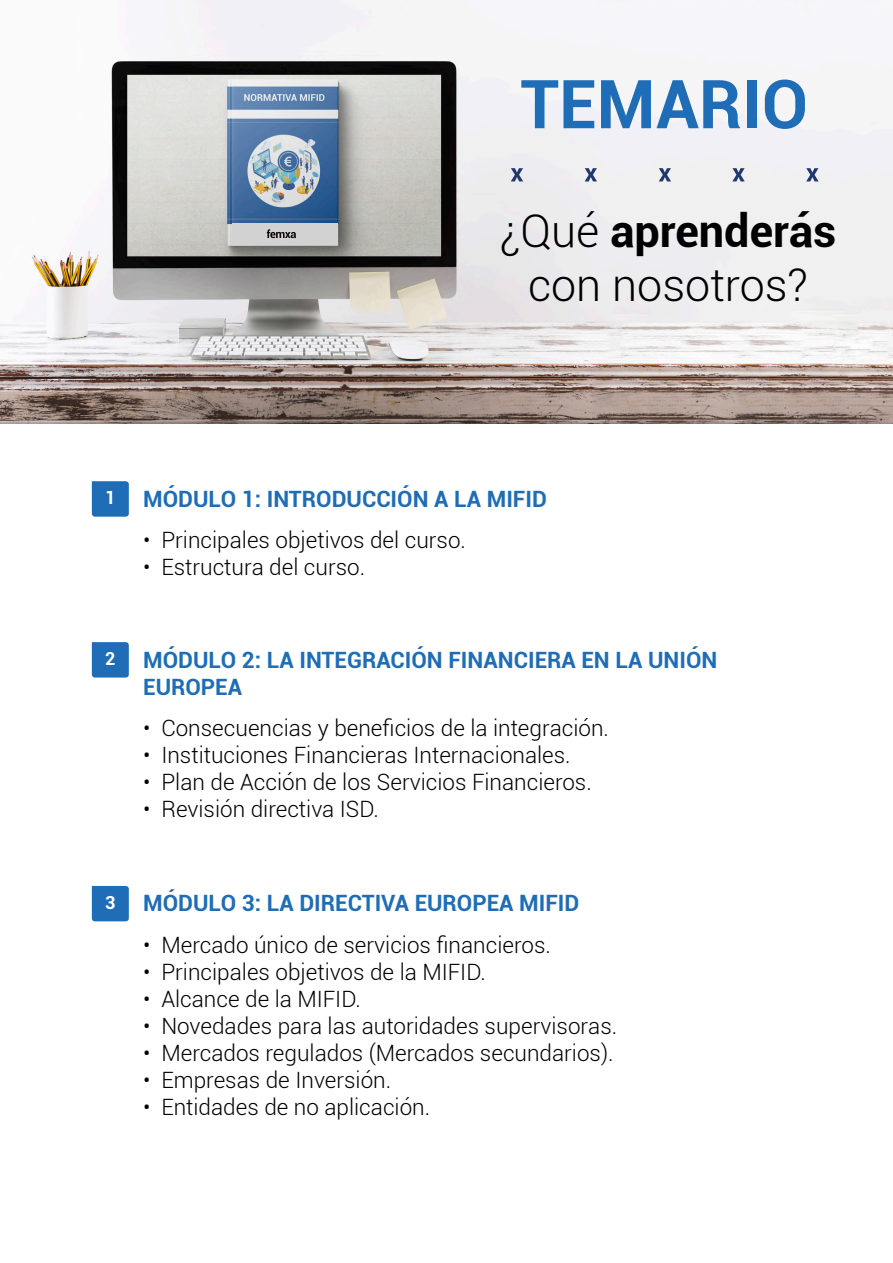
<style>
.page{position:relative;width:893px;height:1263px;background:#fff}
.page>*{position:absolute;margin:0;border:0;box-sizing:border-box;transform-origin:0 0}
.t1{font:700 67.5px "Roboto";color:#1e6db6}
.t2{font:700 45px "Roboto";color:#000}
.t3{font:300 45px "Roboto";color:#000}
.t4{font:300 22.5px "Roboto";color:#000}
.t5{font:700 22.5px/27px "Roboto";color:#1e6db6}
.t6{font:700 18px "Roboto";color:#fff}
.s1{font-weight:300}
</style>
<div class="page">
<svg style="left:92px;top:481px;width:37px;height:36px"></svg>
<svg style="left:92px;top:642px;width:37px;height:35px"></svg>
<svg style="left:92px;top:886px;width:37px;height:35px"></svg>
<img style="left:0;top:0;width:893px;height:423px">
<svg style="left:511px;top:168px;width:12px;height:13px"></svg>
<svg style="left:585px;top:168px;width:12px;height:13px"></svg>
<svg style="left:659px;top:168px;width:12px;height:13px"></svg>
<svg style="left:732px;top:168px;width:13px;height:13px"></svg>
<svg style="left:806px;top:168px;width:13px;height:13px"></svg>
<div style="left:232px;top:223px;width:106px;height:22px;background:#d2d2d2"></div>
<svg style="left:267px;top:229px;width:29px;height:9px"></svg>
<p class="t1" style="left:520px;top:57px;width:289px">TEMARIO</p>
<p class="t2" style="left:500px;top:200px;width:338px"><span class="s1">¿Qué</span> aprenderás</p>
<p class="t3" style="left:528px;top:254px;width:282px">con nosotros?</p>
<p class="t6" style="left:105px;top:485px;width:12px">1</p>
<p class="t5" style="left:143px;top:484px;width:405px">MÓDULO 1: INTRODUCCIÓN A LA MIFID</p>
<p class="t4" style="left:143px;top:525px;width:324px">• Principales objetivos del curso.</p>
<p class="t4" style="left:143px;top:552px;width:223px">• Estructura del curso.</p>
<p class="t6" style="left:105px;top:646px;width:12px">2</p>
<p class="t5" style="left:143px;top:645px;width:576px">MÓDULO 2: LA INTEGRACIÓN FINANCIERA EN LA UNIÓN<br>EUROPEA</p>
<p class="t4" style="left:143px;top:713px;width:467px">• Consecuencias y beneficios de la integración.</p>
<p class="t4" style="left:143px;top:740px;width:429px">• Instituciones Financieras Internacionales.</p>
<p class="t4" style="left:143px;top:767px;width:450px">• Plan de Acción de los Servicios Financieros.</p>
<p class="t4" style="left:143px;top:794px;width:237px">• Revisión directiva ISD.</p>
<p class="t6" style="left:105px;top:890px;width:12px">3</p>
<p class="t5" style="left:143px;top:889px;width:438px">MÓDULO 3: LA DIRECTIVA EUROPEA MIFID</p>
<p class="t4" style="left:143px;top:929px;width:409px">• Mercado único de servicios financieros.</p>
<p class="t4" style="left:143px;top:956px;width:344px">• Principales objetivos de la MIFID.</p>
<p class="t4" style="left:143px;top:983px;width:219px">• Alcance de la MIFID.</p>
<p class="t4" style="left:143px;top:1010px;width:476px">• Novedades para las autoridades supervisoras.</p>
<p class="t4" style="left:143px;top:1037px;width:472px">• Mercados regulados (Mercados secundarios).</p>
<p class="t4" style="left:143px;top:1064px;width:249px">• Empresas de Inversión.</p>
<p class="t4" style="left:143px;top:1091px;width:288px">• Entidades de no aplicación.</p>
</div>
